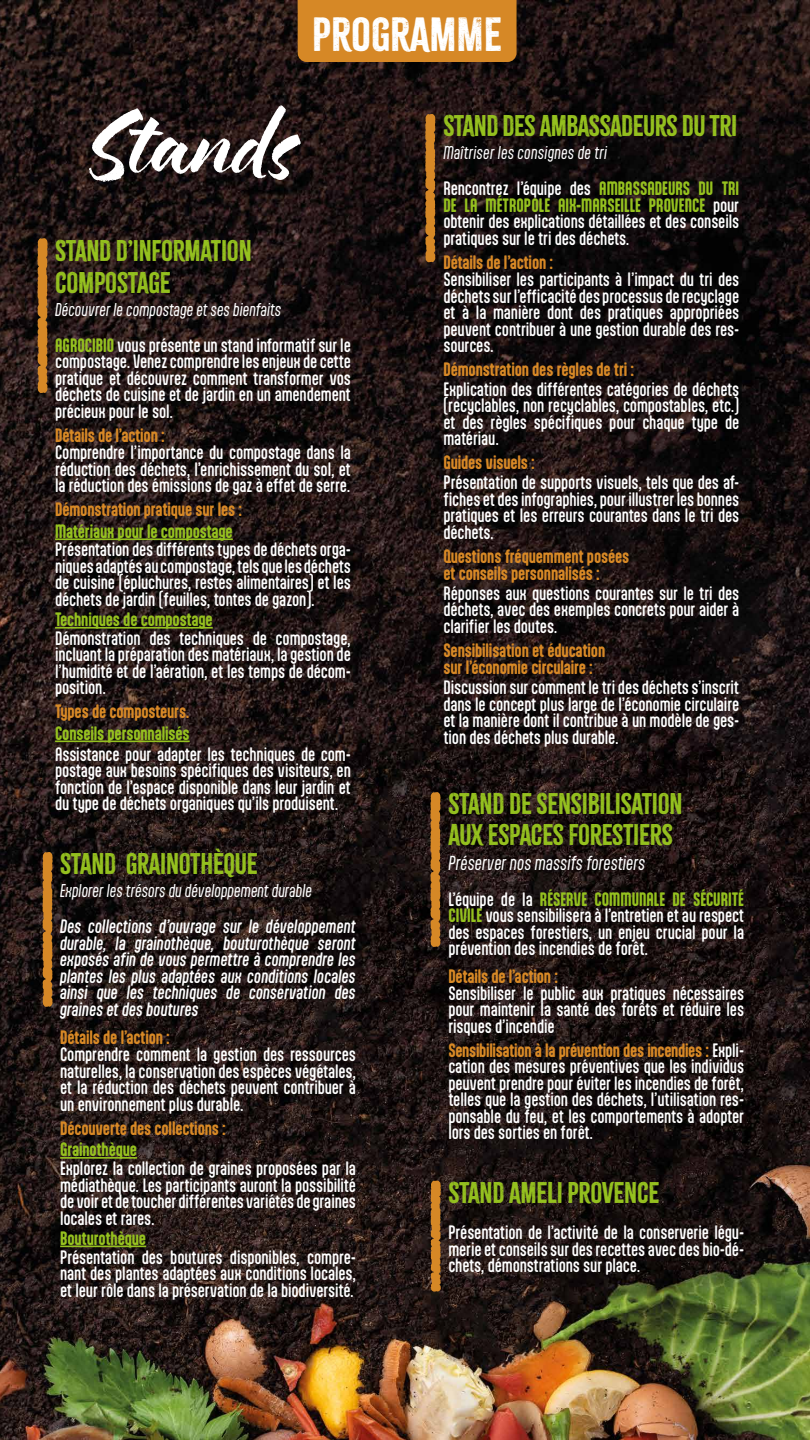
<style>
.page{position:relative;width:810px;height:1440px;background:#fff}
.page>*{position:absolute;margin:0;border:0;box-sizing:border-box;transform-origin:0 0}
.t1{font:74.25px "Hello Bloomie Script";color:#fff}
.t2{font:42px "Citrus Gothic";color:#fff}
.t3{font:26.25px/31.5px "Citrus Gothic";letter-spacing:-.01em;color:#95c11f;scale:.96 1}
.t4{font:italic 17.25px "Aptly";letter-spacing:-.02em;color:#fff;scale:.96 1}
.t5{font:500 16.5px/16.5px "Aptly";letter-spacing:-.01em;color:#fff;text-align:justify;scale:.96 1}
.t6{font:700 16.5px/17.5px "Aptly";letter-spacing:-.01em;color:#d88926;scale:.96 1}
.t7{font:italic 500 16.5px/16.5px "Aptly";letter-spacing:-.01em;color:#fff;text-align:justify;scale:.96 1}
.t8{font:700 16.5px "Aptly";letter-spacing:-.01em;color:#95c11f;scale:.96 1}
.t9{font:italic 15.75px "Aptly";letter-spacing:-.02em;color:#fff;scale:.96 1}
.s1{font-weight:700;color:#95c11f}
.s2{font-weight:700;color:#d88926}
</style>
<div class="page">
<img style="left:0;top:0;width:810px;height:1440px">
<div style="left:298px;top:0;width:219px;height:62px;background:#d68826"></div>
<hr style="left:55px;top:538px;width:178px;height:2px;background:#95c11f">
<hr style="left:55px;top:627px;width:158px;height:2px;background:#95c11f">
<hr style="left:55px;top:741px;width:135px;height:1px;background:#95c11f">
<svg style="left:425px;top:114px;width:10px;height:148px"></svg>
<svg style="left:37px;top:238px;width:11px;height:155px;background:#b57323"></svg>
<hr style="left:60px;top:1157px;width:77px;height:2px;background:#95c11f">
<hr style="left:60px;top:1246px;width:86px;height:1px;background:#95c11f">
<svg style="left:42px;top:852px;width:11px;height:155px;background:#b47222"></svg>
<svg style="left:430px;top:792px;width:11px;height:155px;background:#b47222"></svg>
<svg style="left:431px;top:1181px;width:10px;height:111px"></svg>
<h2 class="t2" style="left:312px;top:8px;width:191px">PROGRAMME</h2>
<h1 class="t1" style="left:83px;top:102px;width:217px">STANDS</h1>
<h3 class="t3" style="left:55px;top:236px;width:206px">STAND D’INFORMATION<br>COMPOSTAGE</h3>
<p class="t9" style="left:55px;top:299px;width:237px">Découvrer le compostage et ses bienfaits</p>
<p class="t5" style="left:55px;top:336px;width:310px"><span class="s1">AGROCIBIO</span> vous présente un stand informatif sur le compostage. Venez comprendre les enjeux de cette pratique et découvrez comment transformer vos déchets de cuisine et de jardin en un amendement précieux pour le sol.</p>
<p class="t6" style="left:55px;top:426px;width:116px">Détails de l’action :</p>
<p class="t5" style="left:55px;top:444px;width:310px">Comprendre l’importance du compostage dans la réduction des déchets, l’enrichissement du sol, et la réduction des émissions de gaz à effet de serre.</p>
<p class="t6" style="left:55px;top:501px;width:196px">Démonstration pratique sur les :</p>
<p class="t8" style="left:55px;top:521px;width:187px">Matériaux pour le compostage</p>
<p class="t5" style="left:55px;top:541px;width:310px">Présentation des différents types de déchets orga&shy;niques adaptés au compostage, tels que les déchets de cuisine (épluchures, restes alimentaires) et les déchets de jardin (feuilles, tontes de gazon).</p>
<p class="t8" style="left:55px;top:609px;width:166px">Techniques de compostage</p>
<p class="t5" style="left:55px;top:630px;width:310px">Démonstration des techniques de compostage, incluant la préparation des matériaux, la gestion de l’humidité et de l’aération, et les temps de décom&shy;position.</p>
<p class="t6" style="left:55px;top:703px;width:141px">Types de composteurs.</p>
<p class="t8" style="left:55px;top:723px;width:142px">Conseils personnalisés</p>
<p class="t5" style="left:55px;top:745px;width:310px">Assistance pour adapter les techniques de com&shy;postage aux besoins spécifiques des visiteurs, en fonction de l’espace disponible dans leur jardin et du type de déchets organiques qu’ils produisent.</p>
<h3 class="t3" style="left:60px;top:849px;width:207px">STAND GRAINOTHÈQUE</h3>
<p class="t9" style="left:60px;top:881px;width:264px">Explorer les trésors du développement durable</p>
<p class="t7" style="left:60px;top:918px;width:310px">Des collections d’ouvrage sur le développement durable, la grainothèque, bouturothèque seront exposés afin de vous permettre à comprendre les plantes les plus adaptées aux conditions locales ainsi que les techniques de conservation des graines et des boutures</p>
<p class="t6" style="left:60px;top:1028px;width:116px">Détails de l’action :</p>
<p class="t5" style="left:60px;top:1046px;width:310px">Comprendre comment la gestion des ressources naturelles, la conservation des espèces végétales, et la réduction des déchets peuvent contribuer à un environnement plus durable.</p>
<p class="t6" style="left:60px;top:1119px;width:174px">Découverte des collections :</p>
<p class="t8" style="left:60px;top:1139px;width:82px">Grainothèque</p>
<p class="t5" style="left:60px;top:1160px;width:310px">Explorez la collection de graines proposées par la médiathèque. Les participants auront la possibilité de voir et de toucher différentes variétés de graines locales et rares.</p>
<p class="t8" style="left:60px;top:1228px;width:91px">Bouturothèque</p>
<p class="t5" style="left:60px;top:1248px;width:310px">Présentation des boutures disponibles, compre&shy;nant des plantes adaptées aux conditions locales, et leur rôle dans la préservation de la biodiversité.</p>
<h3 class="t3" style="left:443px;top:111px;width:308px">STAND DES AMBASSADEURS DU TRI</h3>
<p class="t9" style="left:443px;top:143px;width:172px">Maîtriser les consignes de tri</p>
<p class="t5" style="left:443px;top:180px;width:310px">Rencontrez l’équipe des <span class="s1">AMBASSADEURS DU TRI DE LA MÉTROPOLE AIX-MARSEILLE PROVENCE</span> pour obtenir des explications détaillées et des conseils pratiques sur le tri des déchets.</p>
<p class="t6" style="left:443px;top:253px;width:116px">Détails de l’action :</p>
<p class="t5" style="left:443px;top:271px;width:310px">Sensibiliser les participants à l’impact du tri des déchets sur l’efficacité des processus de recyclage et à la manière dont des pratiques appropriées peuvent contribuer à une gestion durable des res&shy;sources.</p>
<p class="t6" style="left:443px;top:360px;width:200px">Démonstration des règles de tri :</p>
<p class="t5" style="left:443px;top:381px;width:310px">Explication des différentes catégories de déchets (recyclables, non recyclables, compostables, etc.) et des règles spécifiques pour chaque type de matériau.</p>
<p class="t6" style="left:443px;top:454px;width:97px">Guides visuels :</p>
<p class="t5" style="left:443px;top:474px;width:310px">Présentation de supports visuels, tels que des af&shy;fiches et des infographies, pour illustrer les bonnes pratiques et les erreurs courantes dans le tri des déchets.</p>
<p class="t6" style="left:443px;top:547px;width:195px">Questions fréquemment posées et conseils personnalisés :</p>
<p class="t5" style="left:443px;top:584px;width:310px">Réponses aux questions courantes sur le tri des déchets, avec des exemples concrets pour aider à clarifier les doutes.</p>
<p class="t6" style="left:443px;top:641px;width:170px">Sensibilisation et éducation sur l’économie circulaire :</p>
<p class="t5" style="left:443px;top:679px;width:310px">Discussion sur comment le tri des déchets s’inscrit dans le concept plus large de l’économie circulaire et la manière dont il contribue à un modèle de ges&shy;tion des déchets plus durable.</p>
<h3 class="t3" style="left:448px;top:788px;width:246px">STAND DE SENSIBILISATION<br>AUX ESPACES FORESTIERS</h3>
<p class="t4" style="left:448px;top:852px;width:207px">Préserver nos massifs forestiers</p>
<p class="t5" style="left:448px;top:890px;width:310px">L’équipe de la <span class="s1">RÉSERVE COMMUNALE DE SÉCURITÉ CIVILE</span> vous sensibilisera à l’entretien et au respect des espaces forestiers, un enjeu crucial pour la prévention des incendies de forêt.</p>
<p class="t6" style="left:448px;top:968px;width:116px">Détails de l’action :</p>
<p class="t5" style="left:448px;top:985px;width:310px">Sensibiliser le public aux pratiques nécessaires pour maintenir la santé des forêts et réduire les risques d’incendie</p>
<p class="t5" style="left:448px;top:1042px;width:310px"><span class="s2">Sensibilisation à la prévention des incendies :</span> Expli&shy;cation des mesures préventives que les individus peuvent prendre pour éviter les incendies de forêt, telles que la gestion des déchets, l’utilisation res&shy;ponsable du feu, et les comportements à adopter lors des sorties en forêt.</p>
<h3 class="t3" style="left:448px;top:1177px;width:221px">STAND AMELI PROVENCE</h3>
<p class="t5" style="left:448px;top:1224px;width:310px">Présentation de l’activité de la conserverie légu&shy;merie et conseils sur des recettes avec des bio-dé&shy;chets, démonstrations sur place.</p>
</div>
